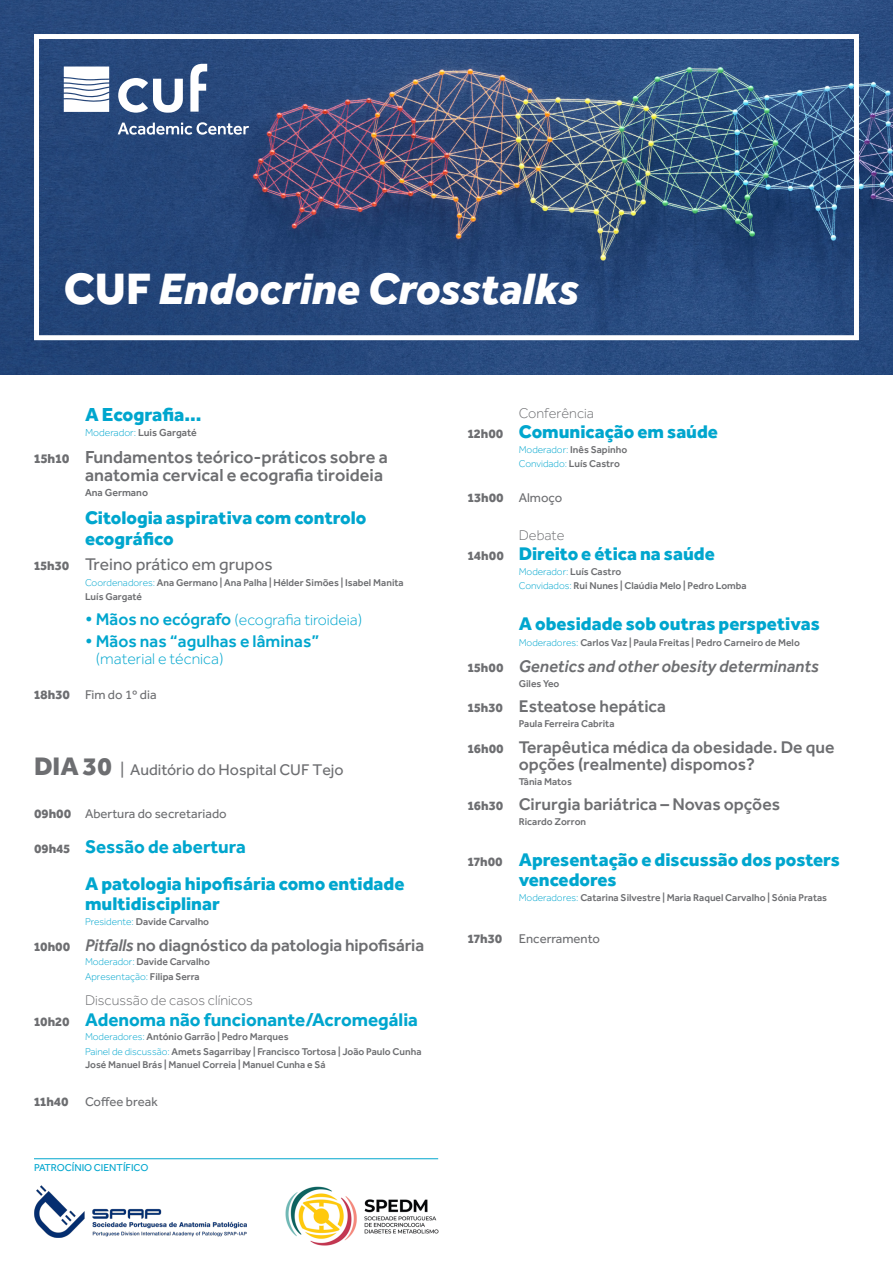
<style>
.page{position:relative;width:893px;height:1263px;background:#fff}
.page>*{position:absolute;margin:0;border:0;box-sizing:border-box;transform-origin:0 0}
.t1{font:italic 800 45.45px "Effra";color:#fff}
.t2{font:800 19.5px "Effra";color:#00a6ce}
.t3{font:800 18.9px/20.4px "Effra";color:#00a6ce}
.t4{font:700 18.9px "Effra";color:#00a6ce}
.t5{font:500 18px/18px "Effra";color:#6d6e71;text-align:right}
.t6{font:500 17.4px/17.4px "Effra";color:#6d6e71}
.t7{font:italic 500 17.4px "Effra";color:#6d6e71}
.t8{font:17.4px "Effra";color:#6d6e71}
.t9{font:500 17.4px "Effra";color:#00a6ce}
.t10{font:300 16.05px "Effra";color:#00a6ce}
.t11{font:16.05px "Effra";color:#6d6e71}
.t12{font:300 14.55px "Effra";color:#6d6e71}
.t13{font:13.05px "Effra";color:#6d6e71}
.t14{font:800 13.05px "Effra";letter-spacing:-.005em;color:#6d6e71}
.t15{font:500 10.5px "Effra";color:#6d6e71}
.t16{font:10.35px "Effra";color:#00a6ce}
.t17{font:500 10.2px/14.5px "Effra";color:#6d6e71}
.s1{font-style:normal}
.s2{font-weight:300;color:#00a6ce}
.s3{font-weight:800;font-size:13.5px}
.s4{font-weight:800;font-size:13.05px}
.s5{font-weight:500;font-size:17.4px}
.s6{font-weight:800}
.s7{font-weight:800;font-size:26.25px}
.s8{font-size:13.05px;color:#6d6e71}
.s9{font-weight:700}
.s10{font-style:italic}
.s11{font-weight:800;font-size:13.05px;color:#6d6e71}
.s12{font-weight:800;font-style:normal;font-size:13.05px}
</style>
<div class="page">
<img style="left:0;top:0;width:893px;height:374px">
<hr style="left:34px;top:1158px;width:404px;height:1px;background:#00a6ce">
<img style="left:34px;top:1185px;width:213px;height:52px">
<img style="left:285px;top:1186px;width:153px;height:59px">
<div style="left:34px;top:34px;width:825px;height:306px;border:5px solid #fff"></div>
<svg style="left:64px;top:67px;width:45px;height:45px"></svg>
<svg style="left:190px;top:64px;width:17px;height:48px"></svg>
<svg style="left:118px;top:78px;width:65px;height:35px"></svg>
<svg style="left:118px;top:122px;width:131px;height:13px"></svg>
<h1 class="t1" style="left:64px;top:261px;width:516px"><span class="s1">CUF</span> Endocrine Crosstalks</h1>
<h2 class="t2" style="left:85px;top:403px;width:118px">A Ecografia...</h2>
<p class="t15" style="left:85px;top:426px;width:113px"><span class="s2">Moderador:</span> Luis Gargaté</p>
<h3 class="t5" style="left:34px;top:447px;width:355px"><span class="s3">15h10</span> Fundamentos teórico-práticos sobre a anatomia cervical e ecografia tiroideia</h3>
<p class="t15" style="left:85px;top:486px;width:65px">Ana Germano</p>
<h3 class="t3" style="left:85px;top:507px;width:283px">Citologia aspirativa com controlo ecográfico</h3>
<h3 class="t8" style="left:34px;top:554px;width:240px"><span class="s4">15h30</span> Treino prático em grupos</h3>
<p class="t17" style="left:85px;top:576px;width:320px;line-height:13px"><span class="s2">Coordenadores:</span> Ana Germano | Ana Palha | Hélder Simões | Isabel Manita<br>Luís Gargaté</p>
<h3 class="t10" style="left:85px;top:611px;width:279px"><span class="s5">• Mãos no ecógrafo</span> (ecografia tiroideia)</h3>
<h3 class="t9" style="left:85px;top:631px;width:236px">• Mãos nas “agulhas e lâminas”</h3>
<h3 class="t10" style="left:96px;top:650px;width:129px">(material e técnica)</h3>
<p class="t13" style="left:34px;top:687px;width:124px"><span class="s6">18h30</span> Fim do 1º dia</p>
<h3 class="t11" style="left:34px;top:760px;width:311px"><span class="s7">DIA 30</span> | Auditório do Hospital CUF Tejo</h3>
<p class="t13" style="left:34px;top:806px;width:194px"><span class="s6">09h00</span> Abertura do secretariado</p>
<h3 class="t3" style="left:85px;top:828px;width:321px;line-height:36.9px;text-indent:-51px"><span class="s8">09h45</span> <span class="s9">Sessão de abertura<br></span>A patologia hipofisária como entidade</h3>
<h3 class="t3" style="left:85px;top:893px;width:136px">multidisciplinar</h3>
<p class="t17" style="left:85px;top:914px;width:126px"><span class="s2">Presidente:</span> Davide Carvalho</p>
<h3 class="t6" style="left:34px;top:936px;width:392px"><span class="s4">10h00</span> <span class="s10">Pitfalls</span> no diagnóstico da patologia hipofisária</h3>
<p class="t17" style="left:85px;top:954px;width:126px"><span class="s2">Moderador:</span> Davide Carvalho<br><span class="s2">Apresentação:</span> Filipa Serra</p>
<h3 class="t12" style="left:85px;top:992px;width:169px">Discussão de casos clínicos</h3>
<h3 class="t4" style="left:34px;top:1008px;width:385px"><span class="s11">10h20</span> Adenoma não funcionante/Acromegália</h3>
<p class="t17" style="left:85px;top:1029px;width:338px"><span class="s2">Moderadores:</span> António Garrão | Pedro Marques<br><span class="s2">Painel de discussão:</span> Amets Sagarribay | Francisco Tortosa | João Paulo Cunha</p>
<p class="t17" style="left:85px;top:1057px;width:242px">José Manuel Brás | Manuel Correia | Manuel Cunha e Sá</p>
<p class="t13" style="left:34px;top:1094px;width:125px"><span class="s6">11h40</span> Coffee break</p>
<p class="t16" style="left:34px;top:1161px;width:116px">PATROCÍNIO CIENTÍFICO</p>
<h3 class="t12" style="left:519px;top:405px;width:77px">Conferência</h3>
<h3 class="t3" style="left:468px;top:421px;width:252px"><span class="s8">12h00</span> Comunicação em saúde</h3>
<p class="t17" style="left:519px;top:442px;width:110px"><span class="s2">Moderador:</span> Inês Sapinho<br><span class="s2">Convidado:</span> Luís Castro</p>
<p class="t13" style="left:468px;top:490px;width:96px"><span class="s6">13h00</span> Almoço</p>
<h3 class="t12" style="left:519px;top:527px;width:47px">Debate</h3>
<h3 class="t3" style="left:468px;top:543px;width:248px"><span class="s8">14h00</span> Direito e ética na saúde</h3>
<p class="t17" style="left:519px;top:564px;width:229px"><span class="s2">Moderador:</span> Luís Castro<br><span class="s2">Convidados:</span> Rui Nunes | Claúdia Melo | Pedro Lomba</p>
<h3 class="t3" style="left:519px;top:613px;width:303px">A obesidade sob outras perspetivas</h3>
<p class="t17" style="left:519px;top:635px;width:283px"><span class="s2">Moderadores:</span> Carlos Vaz | Paula Freitas | Pedro Carneiro de Melo</p>
<h3 class="t7" style="left:468px;top:656px;width:353px"><span class="s12">15h00</span> Genetics and other obesity determinants</h3>
<p class="t17" style="left:519px;top:676px;width:42px">Giles Yeo</p>
<h3 class="t6" style="left:468px;top:697px;width:200px"><span class="s4">15h30</span> Esteatose hepática</h3>
<p class="t17" style="left:519px;top:716px;width:97px">Paula Ferreira Cabrita</p>
<h3 class="t6" style="left:519px;top:738px;width:317px;text-indent:-51px"><span class="s4">16h00</span> Terapêutica médica da obesidade. De que opções (realmente) dispomos?</h3>
<p class="t17" style="left:519px;top:774px;width:55px">Tânia Matos</p>
<h3 class="t6" style="left:468px;top:795px;width:314px"><span class="s4">16h30</span> Cirurgia bariátrica – Novas opções</h3>
<p class="t17" style="left:519px;top:814px;width:69px">Ricardo Zorron</p>
<h3 class="t3" style="left:519px;top:849px;width:323px;text-indent:-51px"><span class="s8">17h00</span> Apresentação e discussão dos posters vencedores</h3>
<p class="t17" style="left:519px;top:890px;width:310px"><span class="s2">Moderadores:</span> Catarina Silvestre | Maria Raquel Carvalho | Sónia Pratas</p>
<p class="t14" style="left:468px;top:931px;width:36px">17h30</p>
<p class="t13" style="left:519px;top:931px;width:83px">Encerramento</p>
</div>
